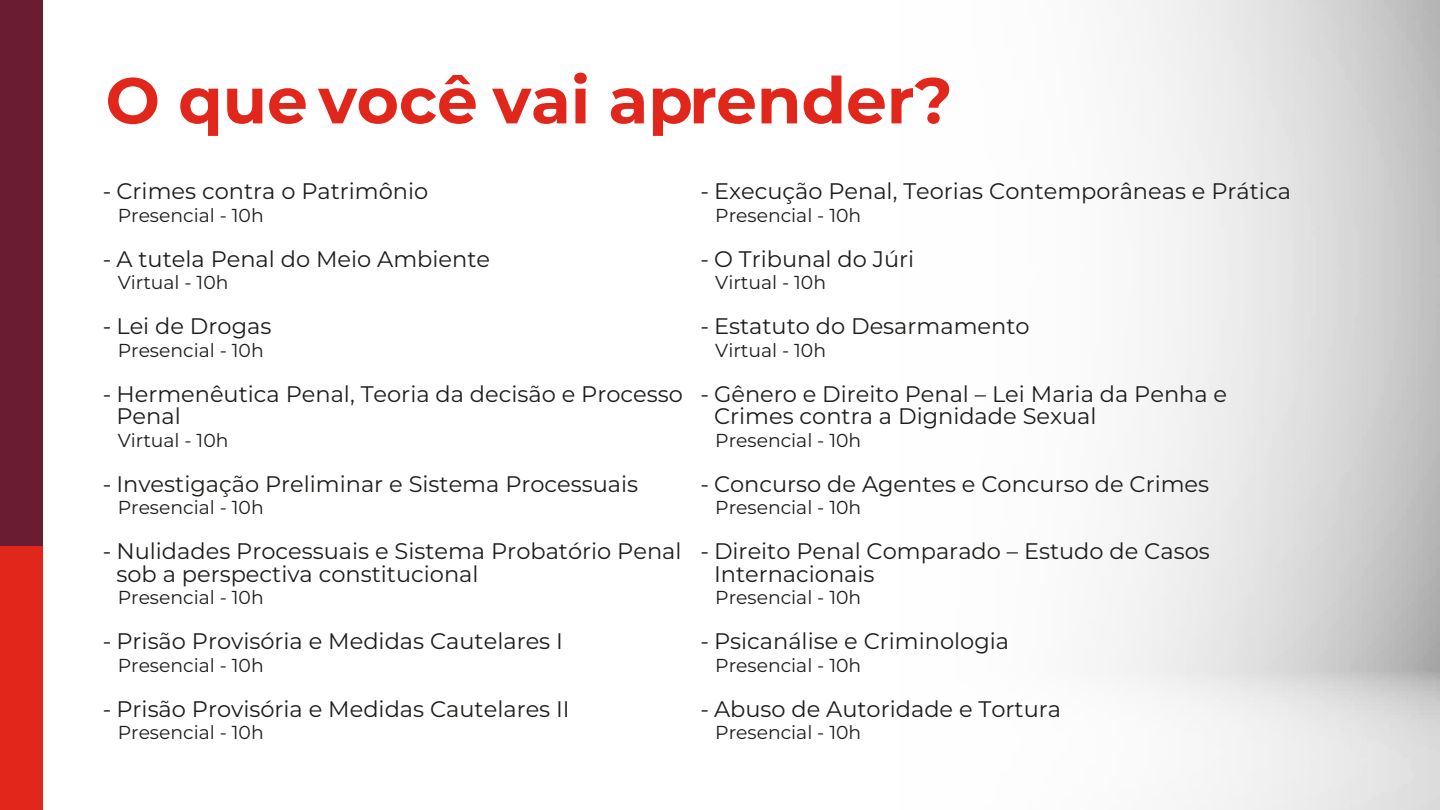
<style>
.page{position:relative;width:1440px;height:810px;background:#fff}
.page>*{position:absolute;margin:0;border:0;box-sizing:border-box;transform-origin:0 0}
.t1{font:700 64.5px "Montserrat";color:#e1261c}
.t2{font:22.5px/22.5px "Montserrat";color:#1d1d1b}
.t3{font:18.75px "Montserrat";color:#1d1d1b}
</style>
<div class="page">
<div style="left:0;top:0;width:43px;height:810px;background:#6a1c32"></div>
<div style="left:0;top:546px;width:43px;height:264px;background:#e1261c"></div>
<h1 class="t1" style="left:106px;top:58px;width:849px">O que você vai aprender?</h1>
<p class="t2" style="left:103px;top:179px;width:327px">- Crimes contra o Patrimônio</p>
<p class="t3" style="left:118px;top:203px;width:148px">Presencial - 10h</p>
<p class="t2" style="left:103px;top:247px;width:389px">- A tutela Penal do Meio Ambiente</p>
<p class="t3" style="left:118px;top:270px;width:112px">Virtual - 10h</p>
<p class="t2" style="left:103px;top:314px;width:170px">- Lei de Drogas</p>
<p class="t3" style="left:118px;top:338px;width:148px">Presencial - 10h</p>
<p class="t2" style="left:116px;top:382px;width:568px;text-indent:-14px">- Hermenêutica Penal, Teoria da decisão e Processo<br>Penal</p>
<p class="t3" style="left:118px;top:428px;width:112px">Virtual - 10h</p>
<p class="t2" style="left:103px;top:472px;width:537px">- Investigação Preliminar e Sistema Processuais</p>
<p class="t3" style="left:118px;top:495px;width:148px">Presencial - 10h</p>
<p class="t2" style="left:116px;top:539px;width:567px;text-indent:-14px">- Nulidades Processuais e Sistema Probatório Penal sob a perspectiva constitucional</p>
<p class="t3" style="left:118px;top:585px;width:148px">Presencial - 10h</p>
<p class="t2" style="left:103px;top:629px;width:462px">- Prisão Provisória e Medidas Cautelares I</p>
<p class="t3" style="left:118px;top:653px;width:148px">Presencial - 10h</p>
<p class="t2" style="left:103px;top:697px;width:468px">- Prisão Provisória e Medidas Cautelares II</p>
<p class="t3" style="left:118px;top:720px;width:148px">Presencial - 10h</p>
<p class="t2" style="left:701px;top:179px;width:592px">- Execução Penal, Teorias Contemporâneas e Prática</p>
<p class="t3" style="left:715px;top:203px;width:148px">Presencial - 10h</p>
<p class="t2" style="left:701px;top:247px;width:215px">- O Tribunal do Júri</p>
<p class="t3" style="left:715px;top:270px;width:112px">Virtual - 10h</p>
<p class="t2" style="left:701px;top:314px;width:331px">- Estatuto do Desarmamento</p>
<p class="t3" style="left:715px;top:338px;width:112px">Virtual - 10h</p>
<p class="t2" style="left:714px;top:382px;width:515px;text-indent:-14px">- Gênero e Direito Penal – Lei Maria da Penha e<br>Crimes contra a Dignidade Sexual</p>
<p class="t3" style="left:715px;top:428px;width:148px">Presencial - 10h</p>
<p class="t2" style="left:701px;top:472px;width:510px">- Concurso de Agentes e Concurso de Crimes</p>
<p class="t3" style="left:715px;top:495px;width:148px">Presencial - 10h</p>
<p class="t2" style="left:714px;top:539px;width:497px;text-indent:-14px">- Direito Penal Comparado – Estudo de Casos<br>Internacionais</p>
<p class="t3" style="left:715px;top:585px;width:148px">Presencial - 10h</p>
<p class="t2" style="left:701px;top:629px;width:310px">- Psicanálise e Criminologia</p>
<p class="t3" style="left:715px;top:653px;width:148px">Presencial - 10h</p>
<p class="t2" style="left:701px;top:697px;width:362px">- Abuso de Autoridade e Tortura</p>
<p class="t3" style="left:715px;top:720px;width:148px">Presencial - 10h</p>
</div>
